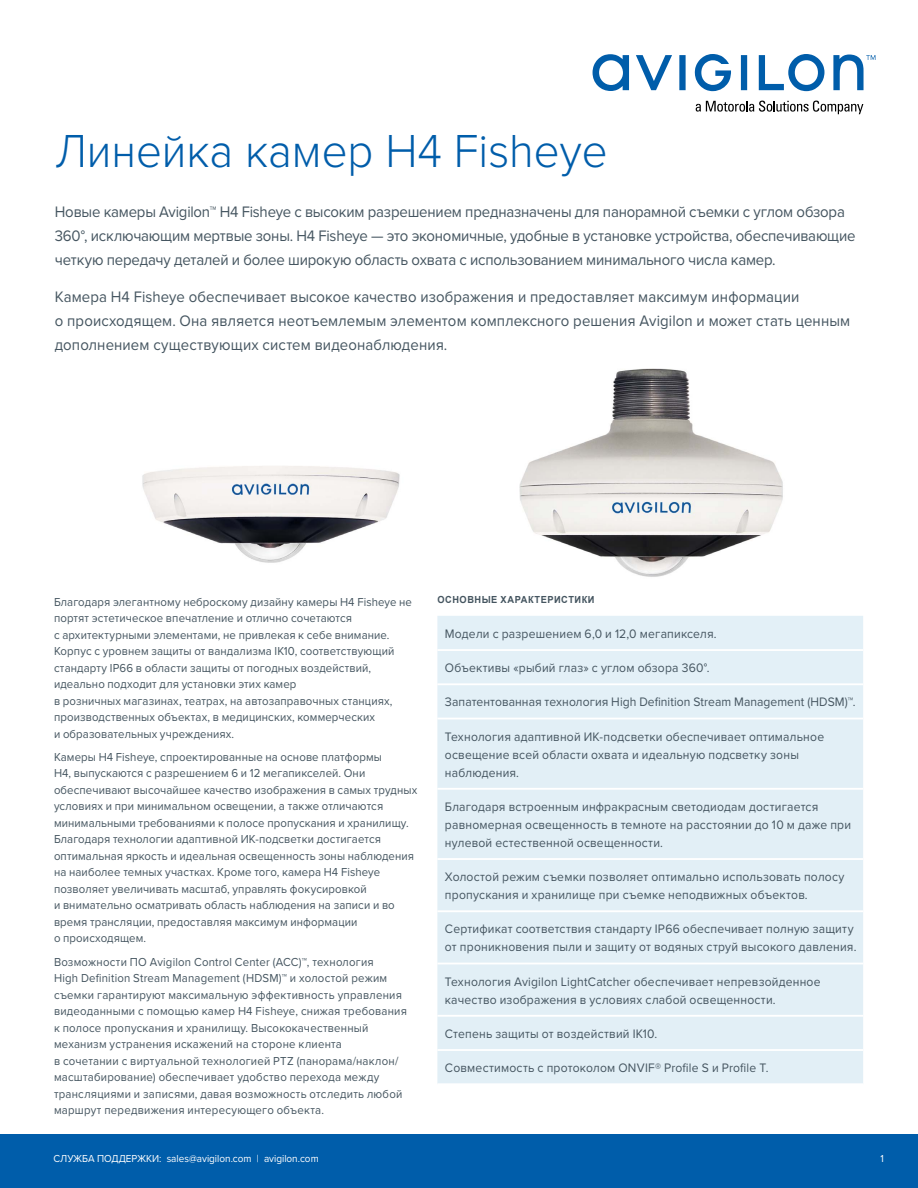
<style>
.page{position:relative;width:918px;height:1188px;background:#fff}
.page>*{position:absolute;margin:0;border:0;box-sizing:border-box;transform-origin:0 0}
.t1{font:300 48px "Proxima Nova";color:#005daa;scale:.95 1}
.t2{font:15.75px/24px "Proxima Nova";letter-spacing:-.01em;color:#455560;scale:.95 1}
.t3{font:15.75px/24px "Proxima Nova";letter-spacing:.01em;color:#455560;scale:.95 1}
.t4{font:12.75px/18px "Proxima Nova";letter-spacing:.015em;color:#455560;scale:.95 1}
.t5{font:12px/16.5px "Proxima Nova";letter-spacing:.01em;color:#455560;scale:.95 1}
.t6{font:10.5px "Proxima Nova";color:#fff;scale:.95 1}
.t7{font:700 9.75px "Arial";letter-spacing:.055em;color:#455560;scale:.95 1}
</style>
<div class="page">
<div style="left:0;top:1134px;width:918px;height:54px;background:#005daa"></div>
<svg style="left:593px;top:54px;width:282px;height:37px"></svg>
<svg style="left:696px;top:101px;width:167px;height:13px"></svg>
<img style="left:519px;top:368px;width:264px;height:209px">
<img style="left:142px;top:466px;width:258px;height:97px">
<div style="left:437px;top:616px;width:426px;height:102px;background:#e3f0f7"></div>
<div style="left:437px;top:719px;width:426px;height:364px;background:#e2eff6"></div>
<hr style="left:437px;top:649px;width:426px;height:2px;background:#fff">
<hr style="left:437px;top:683px;width:426px;height:2px;background:#fff">
<hr style="left:437px;top:788px;width:426px;height:2px;background:#fff">
<hr style="left:437px;top:858px;width:426px;height:2px;background:#fff">
<hr style="left:437px;top:910px;width:426px;height:2px;background:#fff">
<hr style="left:437px;top:963px;width:426px;height:1px;background:#fff">
<hr style="left:437px;top:1015px;width:426px;height:2px;background:#fff">
<hr style="left:437px;top:1049px;width:426px;height:2px;background:#fff">
<h1 class="t1" style="left:55px;top:122px;width:583px">Линейка камер H4 Fisheye</h1>
<p class="t2" style="left:55px;top:200px;width:845px">Новые камеры Avigilon™ H4 Fisheye с высоким разрешением предназначены для панорамной съемки с углом обзора<br>360°, исключающим мертвые зоны. H4 Fisheye — это экономичные, удобные в установке устройства, обеспечивающие четкую передачу деталей и более широкую область охвата с использованием минимального числа камер.</p>
<p class="t3" style="left:55px;top:285px;width:839px">Камера H4 Fisheye обеспечивает высокое качество изображения и предоставляет максимум информации<br>о происходящем. Она является неотъемлемым элементом комплексного решения Avigilon и может стать ценным дополнением существующих систем видеонаблюдения.</p>
<p class="t5" style="left:54px;top:594px;width:378px">Благодаря элегантному неброскому дизайну камеры H4 Fisheye не портят эстетическое впечатление и отлично сочетаются<br>с архитектурными элементами, не привлекая к себе внимание.<br>Корпус с уровнем защиты от вандализма IK10, соответствующий стандарту IP66 в области защиты от погодных воздействий, идеально подходит для установки этих камер<br>в розничных магазинах, театрах, на автозаправочных станциях, производственных объектах, в медицинских, коммерческих<br>и образовательных учреждениях.</p>
<p class="t5" style="left:54px;top:749px;width:384px">Камеры H4 Fisheye, спроектированные на основе платформы<br>H4, выпускаются с разрешением 6 и 12 мегапикселей. Они обеспечивают высочайшее качество изображения в самых трудных условиях и при минимальном освещении, а также отличаются минимальными требованиями к полосе пропускания и хранилищу.<br>Благодаря технологии адаптивной ИК-подсветки достигается оптимальная яркость и идеальная освещенность зоны наблюдения на наиболее темных участках. Кроме того, камера H4 Fisheye позволяет увеличивать масштаб, управлять фокусировкой<br>и внимательно осматривать область наблюдения на записи и во время трансляции, предоставляя максимум информации<br>о происходящем.</p>
<p class="t5" style="left:54px;top:954px;width:373px">Возможности ПО Avigilon Control Center (ACC)™, технология<br>High Definition Stream Management (HDSM)™ и холостой режим съемки гарантируют максимальную эффективность управления видеоданными с помощью камер H4 Fisheye, снижая требования к полосе пропускания и хранилищу. Высококачественный механизм устранения искажений на стороне клиента<br>в сочетании с виртуальной технологией PTZ (панорама/наклон/ масштабирование) обеспечивает удобство перехода между трансляциями и записями, давая возможность отследить любой маршрут передвижения интересующего объекта.</p>
<p class="t7" style="left:438px;top:593px;width:167px">ОСНОВНЫЕ ХАРАКТЕРИСТИКИ</p>
<p class="t4" style="left:445px;top:625px;width:288px">Модели с разрешением 6,0 и 12,0 мегапикселя.</p>
<p class="t4" style="left:445px;top:659px;width:280px">Объективы «рыбий глаз» с углом обзора 360°.</p>
<p class="t4" style="left:445px;top:693px;width:434px">Запатентованная технология High Definition Stream Management (HDSM)™.</p>
<p class="t4" style="left:445px;top:728px;width:401px">Технология адаптивной ИК-подсветки обеспечивает оптимальное освещение всей области охвата и идеальную подсветку зоны наблюдения.</p>
<p class="t4" style="left:445px;top:798px;width:429px">Благодаря встроенным инфракрасным светодиодам достигается равномерная освещенность в темноте на расстоянии до 10 м даже при нулевой естественной освещенности.</p>
<p class="t4" style="left:445px;top:868px;width:422px">Холостой режим съемки позволяет оптимально использовать полосу пропускания и хранилище при съемке неподвижных объектов.</p>
<p class="t4" style="left:445px;top:920px;width:435px">Сертификат соответствия стандарту IP66 обеспечивает полную защиту от проникновения пыли и защиту от водяных струй высокого давления.</p>
<p class="t4" style="left:445px;top:973px;width:397px">Технология Avigilon LightCatcher обеспечивает непревзойденное качество изображения в условиях слабой освещенности.</p>
<p class="t4" style="left:445px;top:1025px;width:225px">Степень защиты от воздействий IK10.</p>
<p class="t4" style="left:445px;top:1059px;width:342px">Совместимость с протоколом ONVIF® Profile S и Profile T.</p>
<p class="t6" style="left:54px;top:1152px;width:281px">СЛУЖБА ПОДДЕРЖКИ: sales@avigilon.com | avigilon.com</p>
<p class="t6" style="left:880px;top:1152px;width:5px">1</p>
</div>
